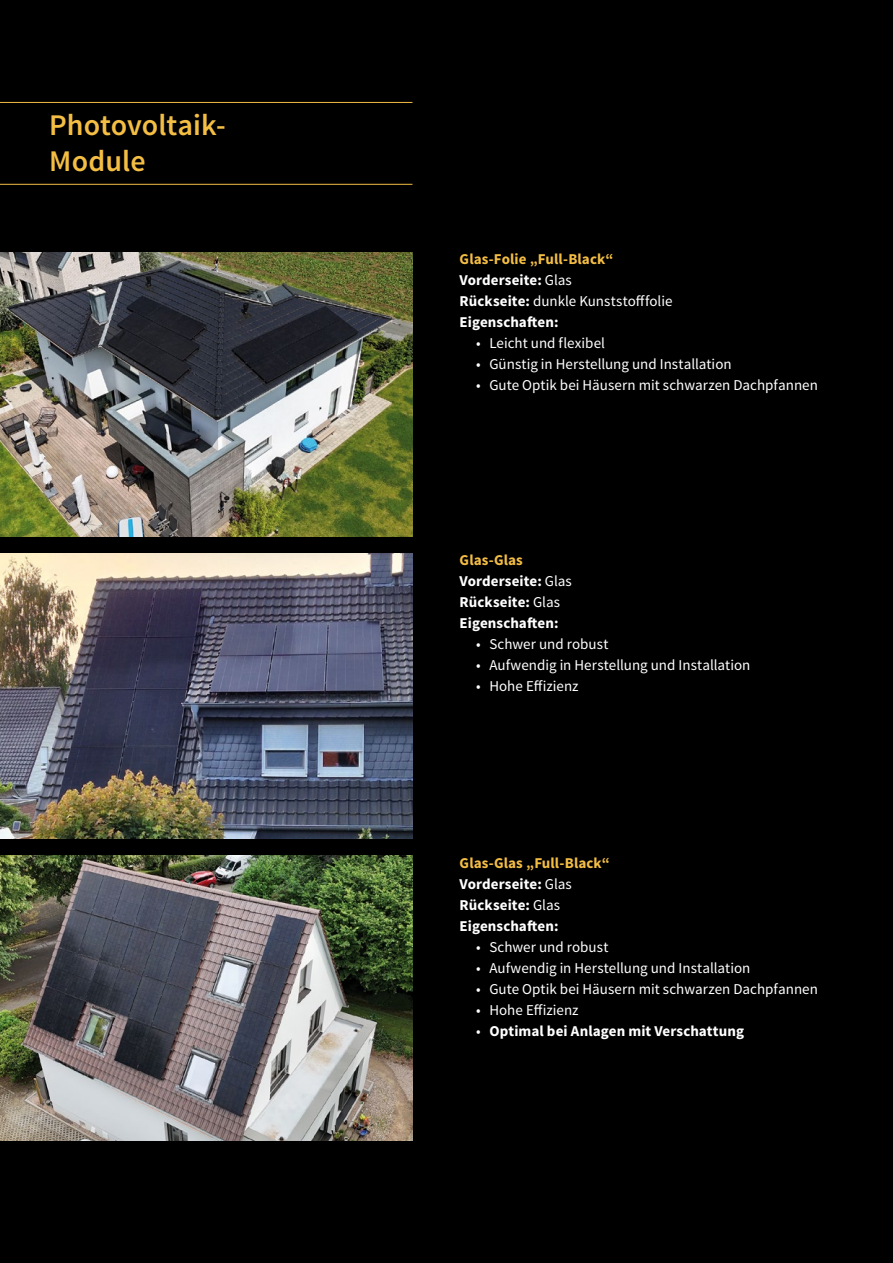
<style>
.page{position:relative;width:893px;height:1263px;background:#000}
.page>*{position:absolute;margin:0;border:0;box-sizing:border-box;transform-origin:0 0}
.t1{font:600 30px/36px "Source Sans Pro";color:#f4be44}
.t2{font:15px "Source Sans Pro";color:#fff}
.t3{font:700 15px/21px "Source Sans Pro";letter-spacing:.005em;color:#fff}
.s1{color:#f4be44}
.s2{font-weight:400}
</style>
<div class="page">
<hr style="left:0;top:102px;width:412px;height:1px;background:#f4be44">
<hr style="left:0;top:184px;width:412px;height:1px;background:#f4be44">
<img style="left:0;top:252px;width:412px;height:285px">
<img style="left:0;top:554px;width:412px;height:285px">
<img style="left:0;top:856px;width:412px;height:284px">
<h1 class="t1" style="left:49px;top:107px;width:178px">Photovoltaik-<br>Module</h1>
<p class="t3" style="left:460px;top:249px;width:214px"><span class="s1">Glas-Folie „Full-Black“<br></span>Vorderseite: <span class="s2">Glas<br></span>Rückseite: <span class="s2">dunkle Kunststofffolie<br></span>Eigenschaften:</p>
<p class="t2" style="left:476px;top:334px;width:130px">• Leicht und flexibel</p>
<p class="t2" style="left:476px;top:355px;width:257px">• Günstig in Herstellung und Installation</p>
<p class="t2" style="left:476px;top:376px;width:343px">• Gute Optik bei Häusern mit schwarzen Dachpfannen</p>
<p class="t3" style="left:460px;top:550px;width:114px"><span class="s1">Glas-Glas<br></span>Vorderseite: <span class="s2">Glas<br></span>Rückseite: <span class="s2">Glas<br></span>Eigenschaften:</p>
<p class="t2" style="left:476px;top:635px;width:134px">• Schwer und robust</p>
<p class="t2" style="left:476px;top:656px;width:276px">• Aufwendig in Herstellung und Installation</p>
<p class="t2" style="left:476px;top:677px;width:104px">• Hohe Effizienz</p>
<p class="t3" style="left:460px;top:853px;width:152px"><span class="s1">Glas-Glas „Full-Black“<br></span>Vorderseite: <span class="s2">Glas<br></span>Rückseite: <span class="s2">Glas<br></span>Eigenschaften:</p>
<p class="t2" style="left:476px;top:938px;width:134px">• Schwer und robust</p>
<p class="t2" style="left:476px;top:959px;width:276px">• Aufwendig in Herstellung und Installation</p>
<p class="t2" style="left:476px;top:980px;width:343px">• Gute Optik bei Häusern mit schwarzen Dachpfannen</p>
<p class="t2" style="left:476px;top:1001px;width:104px">• Hohe Effizienz</p>
<p class="t3" style="left:476px;top:1021px;width:269px"><span class="s2">•</span> Optimal bei Anlagen mit Verschattung</p>
</div>
